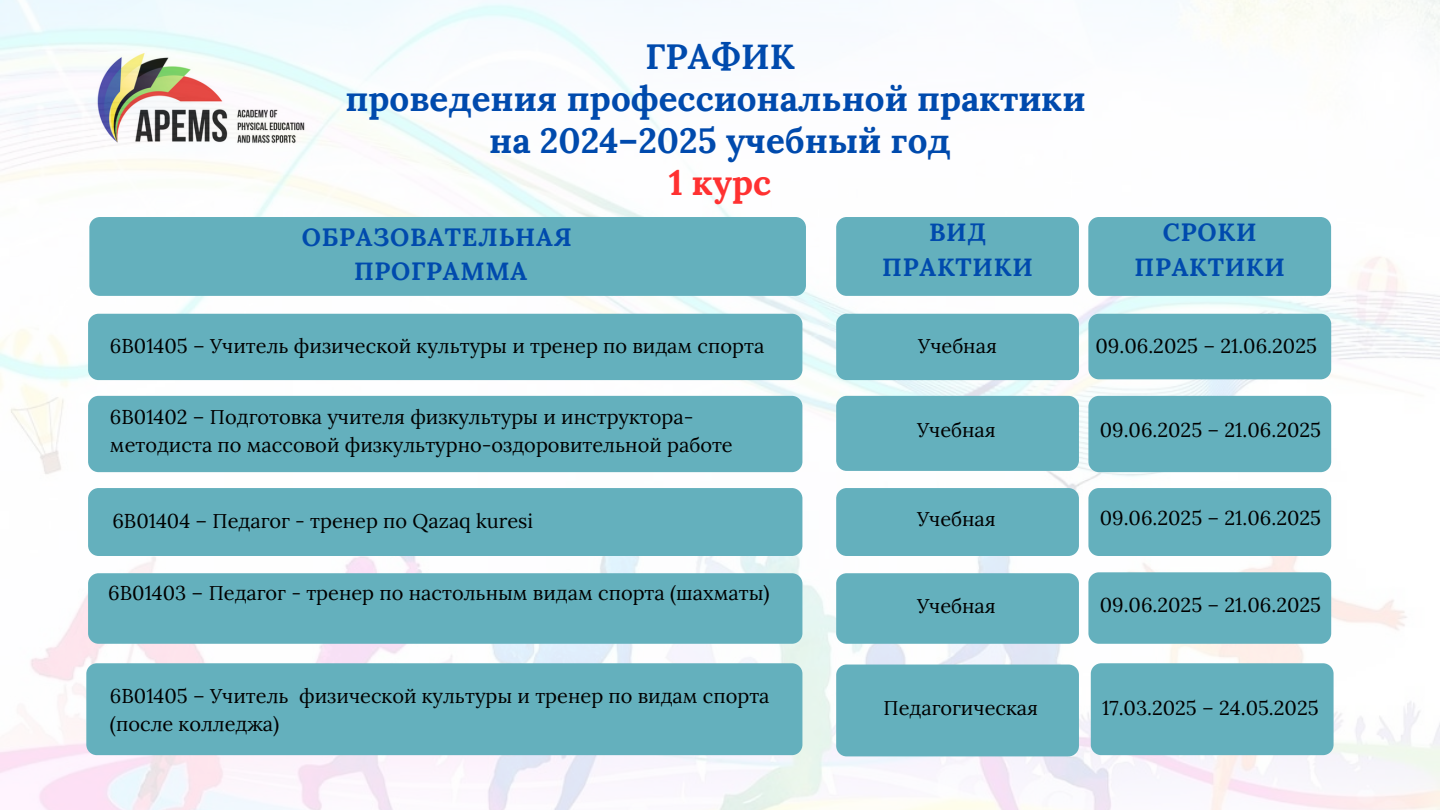
<style>
.page{position:relative;width:1440px;height:810px;background:#fff}
.page>*{position:absolute;margin:0;border:0;box-sizing:border-box;transform-origin:0 0}
.t1{font:700 35px/42px "Lora";color:#004aad;text-align:center}
.t2{font:700 25px/34.5px "Lora";letter-spacing:.03em;color:#004aad;text-align:center}
.t3{font:20px/27.8px "Lora";color:#000}
.s1{color:#ff3131}
</style>
<div class="page">
<img style="left:0;top:0;width:1440px;height:810px">
<div style="left:89px;top:217px;width:717px;height:79px;background:#64b0bd;border-radius:11px"></div>
<div style="left:836px;top:217px;width:243px;height:79px;background:#64b0bd;border-radius:10px"></div>
<div style="left:836px;top:314px;width:243px;height:66px;background:#64b0bd;border-radius:10px"></div>
<div style="left:88px;top:314px;width:714px;height:66px;background:#64b0bd;border-radius:10px"></div>
<div style="left:836px;top:396px;width:243px;height:75px;background:#64b0bd;border-radius:10px"></div>
<div style="left:88px;top:396px;width:714px;height:76px;background:#64b0bd;border-radius:10px"></div>
<div style="left:836px;top:488px;width:243px;height:68px;background:#64b0bd;border-radius:10px"></div>
<div style="left:88px;top:488px;width:714px;height:68px;background:#64b0bd;border-radius:10px"></div>
<div style="left:836px;top:573px;width:243px;height:71px;background:#64b0bd;border-radius:10px"></div>
<div style="left:88px;top:573px;width:714px;height:71px;background:#64b0bd;border-radius:10px"></div>
<div style="left:1088px;top:217px;width:243px;height:79px;background:#64b0bd;border-radius:10px"></div>
<div style="left:1088px;top:314px;width:243px;height:65px;background:#64b0bd;border-radius:10px"></div>
<div style="left:1088px;top:396px;width:243px;height:76px;background:#64b0bd;border-radius:10px"></div>
<div style="left:1088px;top:488px;width:243px;height:68px;background:#64b0bd;border-radius:10px"></div>
<div style="left:1088px;top:572px;width:243px;height:72px;background:#64b0bd;border-radius:10px"></div>
<div style="left:86px;top:663px;width:716px;height:92px;background:#64b0bd;border-radius:10px"></div>
<div style="left:836px;top:665px;width:243px;height:91px;background:#64b0bd;border-radius:10px"></div>
<div style="left:1091px;top:663px;width:243px;height:92px;background:#64b0bd;border-radius:10px"></div>
<h1 class="t1" style="left:345px;top:36px;width:742px">ГРАФИК<br>проведения профессиональной практики на 2024–2025 учебный год<br><span class="s1">1 курс</span></h1>
<p class="t2" style="left:302px;top:219px;width:272px">ОБРАЗОВАТЕЛЬНАЯ<br>ПРОГРАММА</p>
<h2 class="t2" style="left:1134px;top:215px;width:152px">СРОКИ<br>ПРАКТИКИ</h2>
<p class="t2" style="left:882px;top:215px;width:152px">ВИД<br>ПРАКТИКИ</p>
<h2 class="t3" style="left:110px;top:332px;width:656px">6В01405 – Учитель физической культуры и тренер по видам спорта</h2>
<h2 class="t3" style="left:918px;top:332px;width:80px">Учебная</h2>
<p class="t3" style="left:1096px;top:332px;width:223px">09.06.2025 – 21.06.2025</p>
<p class="t3" style="left:110px;top:403px;width:624px">6B01402 – Подготовка учителя физкультуры и инструктора&shy;методиста по массовой физкультурно-оздоровительной работе</p>
<p class="t3" style="left:917px;top:416px;width:80px">Учебная</p>
<p class="t3" style="left:1100px;top:415px;width:223px">09.06.2025 – 21.06.2025</p>
<p class="t3" style="left:112px;top:507px;width:422px">6B01404 – Педагог - тренер по Qazaq kuresi</p>
<p class="t3" style="left:917px;top:505px;width:80px">Учебная</p>
<p class="t3" style="left:1100px;top:504px;width:223px">09.06.2025 – 21.06.2025</p>
<p class="t3" style="left:108px;top:579px;width:663px">6B01403 – Педагог - тренер по настольным видам спорта (шахматы)</p>
<p class="t3" style="left:917px;top:592px;width:80px">Учебная</p>
<p class="t3" style="left:1100px;top:591px;width:223px">09.06.2025 – 21.06.2025</p>
<p class="t3" style="left:110px;top:682px;width:661px">6В01405 – Учитель физической культуры и тренер по видам спорта (после колледжа)</p>
<p class="t3" style="left:884px;top:694px;width:156px">Педагогическая</p>
<p class="t3" style="left:1102px;top:694px;width:218px">17.03.2025 – 24.05.2025</p>
</div>
